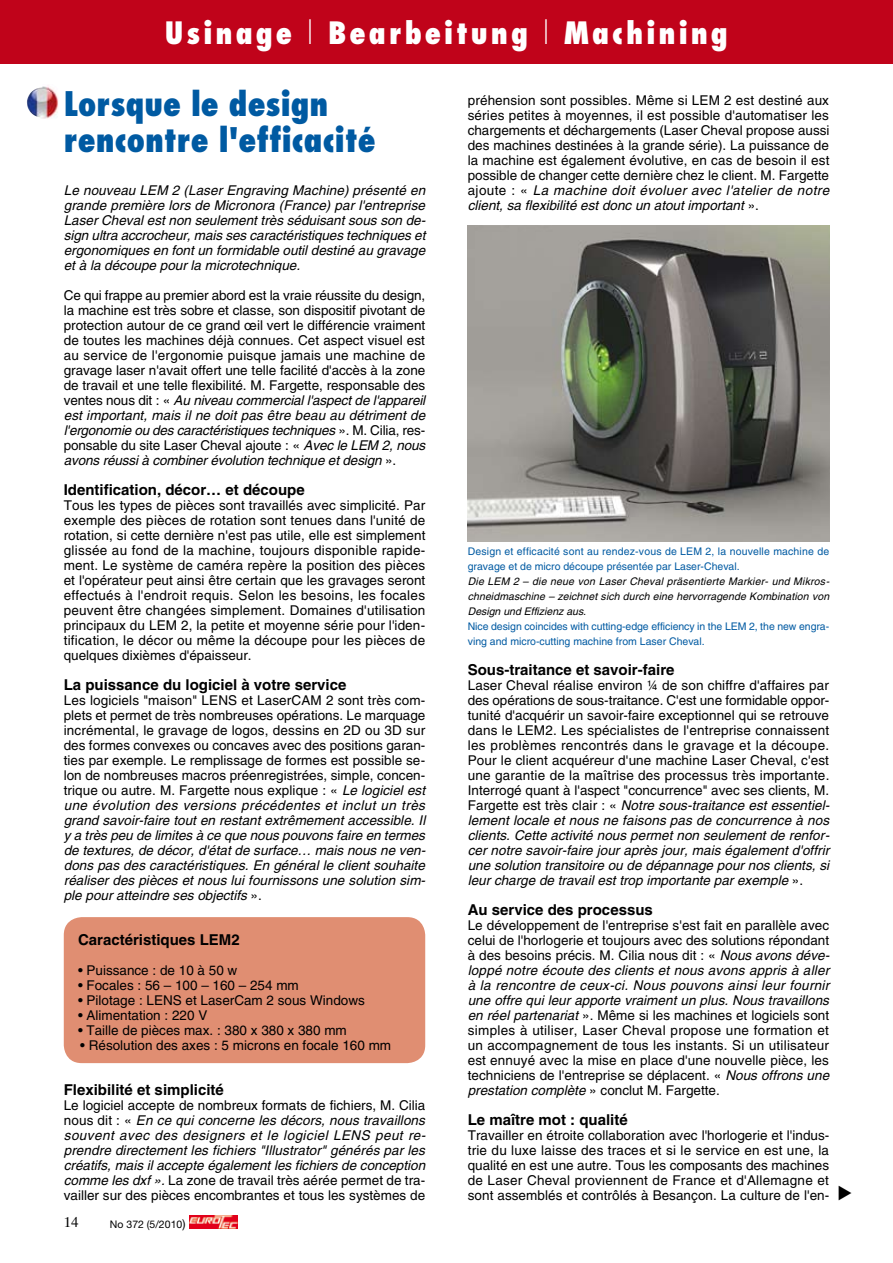
<style>
.page{position:relative;width:893px;height:1263px;background:#fff}
.page>*{position:absolute;margin:0;border:0;box-sizing:border-box;transform-origin:0 0}
.t1{font:800 condensed 33px/36px "Futura";color:#005aa2}
.t2{font:800 condensed 30px "Futura";letter-spacing:.1em;color:#fff}
.t3{font:700 15px "Helvetica";color:#000}
.t4{font:13.5px/15px "Helvetica";color:#000;text-align:justify}
.t5{font:italic 13.5px/15px "Helvetica";color:#000;text-align:justify}
.t6{font:10.5px/15px "Helvetica";color:#005aa2}
.t7{font:italic 10.5px/15px "Helvetica";letter-spacing:.01em;color:#000;text-align:justify}
.t8{font:10.5px "Helvetica Neue";color:#000}
.s1{font-weight:300;font-stretch:normal}
.s2{font-style:italic}
.s3{font-style:normal}
.s4{font-size:12px}
</style>
<div class="page">
<svg style="left:189px;top:1215px;width:49px;height:13px"></svg>
<img style="left:190px;top:1215px;width:47px;height:13px">
<div style="left:0;top:0;width:893px;height:64px;background:#c0031a"></div>
<img style="left:468px;top:225px;width:361px;height:316px">
<div style="left:64px;top:917px;width:361px;height:146px;background:#e08e72;border-radius:18px"></div>
<img style="left:27px;top:86px;width:31px;height:33px">
<h2 class="t2" style="left:165px;top:14px;width:565px">Usinage <span class="s1">l</span> Bearbeitung <span class="s1">l</span> Machining</h2>
<h1 class="t1" style="left:64px;top:85px;width:313px">Lorsque le design rencontre l'efficacité</h1>
<p class="t5" style="left:64px;top:183px;width:363px">Le nouveau LEM 2 (Laser Engraving Machine) présenté en grande première lors de Micronora (France) par l'entreprise Laser Cheval est non seulement très séduisant sous son de&shy;sign ultra accrocheur, mais ses caractéristiques techniques et ergonomiques en font un formidable outil destiné au gravage et à la découpe pour la microtechnique.</p>
<p class="t4" style="left:64px;top:288px;width:363px">Ce qui frappe au premier abord est la vraie réussite du design, la machine est très sobre et classe, son dispositif pivotant de protection autour de ce grand œil vert le différencie vraiment de toutes les machines déjà connues. Cet aspect visuel est au service de l'ergonomie puisque jamais une machine de gravage laser n'avait offert une telle facilité d'accès à la zone de travail et une telle flexibilité. M. Fargette, responsable des ventes nous dit : « <span class="s2">Au niveau commercial l'aspect de l'appareil est important, mais il ne doit pas être beau au détriment de l'ergonomie ou des caractéristiques techniques</span> ». M. Cilia, res&shy;ponsable du site Laser Cheval ajoute : « <span class="s2">Avec le LEM 2, nous avons réussi à combiner évolution technique et design</span> ».</p>
<p class="t3" style="left:64px;top:480px;width:242px">Identification, décor… et découpe</p>
<p class="t4" style="left:64px;top:498px;width:363px">Tous les types de pièces sont travaillés avec simplicité. Par exemple des pièces de rotation sont tenues dans l'unité de rotation, si cette dernière n'est pas utile, elle est simplement glissée au fond de la machine, toujours disponible rapide&shy;ment. Le système de caméra repère la position des pièces et l'opérateur peut ainsi être certain que les gravages seront effectués à l'endroit requis. Selon les besoins, les focales peuvent être changées simplement. Domaines d'utilisation principaux du LEM 2, la petite et moyenne série pour l'iden&shy;tification, le décor ou même la découpe pour les pièces de quelques dixièmes d'épaisseur.</p>
<p class="t3" style="left:64px;top:675px;width:284px">La puissance du logiciel à votre service</p>
<p class="t5" style="left:64px;top:693px;width:363px"><span class="s3">Les logiciels "maison" LENS et LaserCAM 2 sont très com&shy;plets et permet de très nombreuses opérations. Le marquage incrémental, le gravage de logos, dessins en 2D ou 3D sur des formes convexes ou concaves avec des positions garan&shy;ties par exemple. Le remplissage de formes est possible se&shy;lon de nombreuses macros préenregistrées, simple, concen&shy;trique ou autre. M. Fargette nous explique : «</span> Le logiciel est une évolution des versions précédentes et inclut un très grand savoir-faire tout en restant extrêmement accessible. Il y a très peu de limites à ce que nous pouvons faire en termes de textures, de décor, d'état de surface… mais nous ne ven&shy;dons pas des caractéristiques. En général le client souhaite réaliser des pièces et nous lui fournissons une solution sim&shy;ple pour atteindre ses objectifs <span class="s3">».</span></p>
<p class="t3" style="left:78px;top:930px;width:163px">Caractéristiques LEM2</p>
<p class="t4" style="left:78px;top:963px;width:161px">• Puissance : de 10 à 50 w</p>
<p class="t4" style="left:78px;top:978px;width:222px">• Focales : 56 – 100 – 160 – 254 mm</p>
<p class="t4" style="left:78px;top:993px;width:288px">• Pilotage : LENS et LaserCam 2 sous Windows</p>
<p class="t4" style="left:78px;top:1008px;width:131px">• Alimentation : 220 V</p>
<p class="t4" style="left:78px;top:1023px;width:270px">• Taille de pièces max. : 380 x 380 x 380 mm</p>
<p class="t4" style="left:80px;top:1038px;width:312px">• Résolution des axes : 5 microns en focale 160 mm</p>
<p class="t3" style="left:64px;top:1080px;width:162px">Flexibilité et simplicité</p>
<p class="t5" style="left:64px;top:1098px;width:363px"><span class="s3">Le logiciel accepte de nombreux formats de fichiers, M. Cilia nous dit : «</span> En ce qui concerne les décors, nous travaillons souvent avec des designers et le logiciel LENS peut re&shy;prendre directement les fichiers "Illustrator" générés par les créatifs, mais il accepte également les fichiers de conception comme les dxf ». <span class="s3">La zone de travail très aérée permet de tra&shy;vailler sur des pièces encombrantes et tous les systèmes de</span></p>
<p class="t8" style="left:71px;top:1218px;width:116px">✔ No 372 (5/2010<span class="s4">)</span></p>
<p class="t4" style="left:468px;top:93px;width:363px">préhension sont possibles. Même si LEM 2 est destiné aux séries petites à moyennes, il est possible d'automatiser les chargements et déchargements (Laser Cheval propose aussi des machines destinées à la grande série). La puissance de la machine est également évolutive, en cas de besoin il est possible de changer cette dernière chez le client. M. Fargette ajoute : « <span class="s2">La machine doit évoluer avec l'atelier de notre client, sa flexibilité est donc un atout important</span> ».</p>
<p class="t6" style="left:468px;top:544px;width:363px">Design et efficacité sont au rendez-vous de LEM 2, la nouvelle machine de gravage et de micro découpe présentée par Laser-Cheval.</p>
<p class="t7" style="left:468px;top:574px;width:363px">Die LEM 2 – die neue von Laser Cheval präsentierte Markier- und Mikros&shy;chneidmaschine – zeichnet sich durch eine hervorragende Kombination von Design und Effizienz aus.</p>
<p class="t6" style="left:468px;top:619px;width:363px">Nice design coincides with cutting-edge efficiency in the LEM 2, the new engra&shy;ving and micro-cutting machine from Laser Cheval.</p>
<p class="t3" style="left:468px;top:660px;width:208px">Sous-traitance et savoir-faire</p>
<p class="t4" style="left:468px;top:678px;width:363px">Laser Cheval réalise environ ¼ de son chiffre d'affaires par des opérations de sous-traitance. C'est une formidable oppor&shy;tunité d'acquérir un savoir-faire exceptionnel qui se retrouve dans le LEM2. Les spécialistes de l'entreprise connaissent les problèmes rencontrés dans le gravage et la découpe.<br>Pour le client acquéreur d'une machine Laser Cheval, c'est une garantie de la maîtrise des processus très importante.<br>Interrogé quant à l'aspect "concurrence" avec ses clients, M.<br>Fargette est très clair : « <span class="s2">Notre sous-traitance est essentiel&shy;lement locale et nous ne faisons pas de concurrence à nos clients. Cette activité nous permet non seulement de renfor&shy;cer notre savoir-faire jour après jour, mais également d'offrir une solution transitoire ou de dépannage pour nos clients, si leur charge de travail est trop importante par exemple</span> ».</p>
<p class="t3" style="left:468px;top:900px;width:187px">Au service des processus</p>
<p class="t4" style="left:468px;top:918px;width:363px">Le développement de l'entreprise s'est fait en parallèle avec celui de l'horlogerie et toujours avec des solutions répondant à des besoins précis. M. Cilia nous dit : « <span class="s2">Nous avons déve&shy;loppé notre écoute des clients et nous avons appris à aller à la rencontre de ceux-ci. Nous pouvons ainsi leur fournir une offre qui leur apporte vraiment un plus. Nous travaillons en réel partenariat</span> ». Même si les machines et logiciels sont simples à utiliser, Laser Cheval propose une formation et un accompagnement de tous les instants. Si un utilisateur est ennuyé avec la mise en place d'une nouvelle pièce, les techniciens de l'entreprise se déplacent. « <span class="s2">Nous offrons une prestation complète</span> » conclut M. Fargette.</p>
<p class="t3" style="left:468px;top:1110px;width:162px">Le maître mot : qualité</p>
<p class="t4" style="left:468px;top:1128px;width:363px">Travailler en étroite collaboration avec l'horlogerie et l'indus&shy;trie du luxe laisse des traces et si le service en est une, la qualité en est une autre. Tous les composants des machines de Laser Cheval proviennent de France et d'Allemagne et sont assemblés et contrôlés à Besançon. La culture de l'en-</p>
</div>
